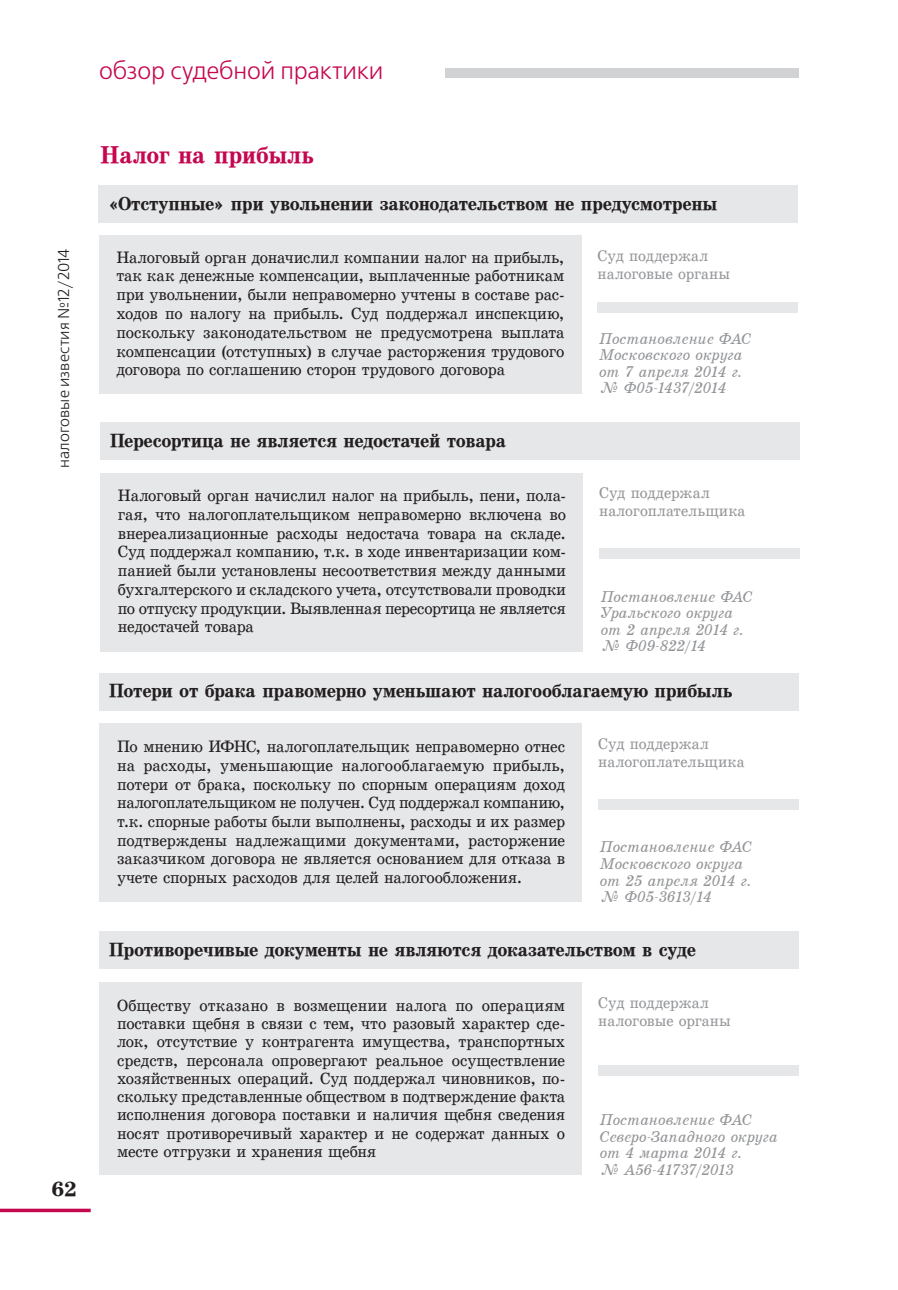
<style>
.page{position:relative;width:898px;height:1290px;background:#fff}
.page>*{position:absolute;margin:0;border:0;box-sizing:border-box;transform-origin:0 0}
.t1{font:24.5px "Free Set C";letter-spacing:-.01em;color:#c50750}
.t2{font:700 24.5px "School Book Cyr";letter-spacing:-.01em;color:#c50750;scale:.95 1}
.t3{font:700 21px "School Book Cyr";color:#231f20}
.t4{font:700 19.25px "School Book Cyr";letter-spacing:-.015em;color:#231f20;scale:.95 1}
.t5{font:16.62px/18.7px "School Book Cyr";letter-spacing:-.02em;color:#231f20;text-align:justify;scale:.95 1}
.t6{font:italic 15.75px/16.6px "School Book Cyr";letter-spacing:-.01em;color:#939598;scale:.95 1}
.t7{font:15.75px/18px "School Book Cyr";color:#939598;scale:.95 1}
.t8{font:15.75px "Free Set C";letter-spacing:.005em;color:#231f20}
</style>
<div class="page">
<div style="left:445px;top:68px;width:353px;height:10px;background:#d1d2d4"></div>
<div style="left:99px;top:185px;width:699px;height:38px;background:#e6e7e9"></div>
<div style="left:99px;top:236px;width:482px;height:158px;background:#e6e7e9"></div>
<div style="left:598px;top:303px;width:200px;height:10px;background:#e6e7e9"></div>
<svg style="left:0;top:1212px;width:91px;height:1px"></svg>
<svg style="left:0;top:1208px;width:91px;height:4px"></svg>
<div style="left:100px;top:422px;width:699px;height:38px;background:#e6e7e9"></div>
<div style="left:100px;top:472px;width:483px;height:179px;background:#e6e7e9"></div>
<div style="left:599px;top:548px;width:200px;height:10px;background:#e6e7e9"></div>
<div style="left:99px;top:673px;width:699px;height:37px;background:#e6e7e9"></div>
<div style="left:100px;top:723px;width:482px;height:179px;background:#e6e7e9"></div>
<div style="left:598px;top:799px;width:200px;height:10px;background:#e6e7e9"></div>
<div style="left:99px;top:931px;width:699px;height:38px;background:#e6e7e9"></div>
<div style="left:100px;top:982px;width:482px;height:192px;background:#e6e7e9"></div>
<div style="left:598px;top:1065px;width:200px;height:10px;background:#e6e7e9"></div>
<p class="t8" style="left:55px;top:468px;width:221px;rotate:-90deg">налоговые известия №12/2014</p>
<p class="t3" style="left:52px;top:1177px;width:26px">62</p>
<h1 class="t1" style="left:99px;top:58px;width:286px">обзор судебной практики</h1>
<h1 class="t2" style="left:100px;top:140px;width:226px">Налог на прибыль</h1>
<p class="t4" style="left:108px;top:192px;width:643px">«Отступные» при увольнении законодательством не предусмотрены</p>
<p class="t5" style="left:116px;top:247px;width:473px">Налоговый орган доначислил компании налог на прибыль, так как денежные компенсации, выплаченные работникам при увольнении, были неправомерно учтены в составе рас&shy;ходов по налогу на прибыль. Суд поддержал инспекцию, поскольку законодательством не предусмотрена выплата компенсации (отступных) в случае расторжения трудового договора по соглашению сторон трудового договора</p>
<p class="t7" style="left:598px;top:247px;width:141px">Суд поддержал налоговые органы</p>
<p class="t6" style="left:599px;top:330px;width:162px">Постановление ФАС<br>Московского округа от 7 апреля 2014 г. № Ф05-1437/2014</p>
<p class="t4" style="left:110px;top:429px;width:419px">Пересортица не является недостачей товара</p>
<p class="t5" style="left:118px;top:486px;width:473px">Налоговый орган начислил налог на прибыль, пени, пола&shy;гая, что налогоплательщиком неправомерно включена во внереализационные расходы недостача товара на складе.<br>Суд поддержал компанию, т.к. в ходе инвентаризации ком&shy;панией были установлены несоответствия между данными бухгалтерского и складского учета, отсутствовали проводки по отпуску продукции. Выявленная пересортица не является недостачей товара</p>
<p class="t7" style="left:599px;top:483px;width:155px">Суд поддержал налогоплательщика</p>
<p class="t6" style="left:601px;top:588px;width:162px">Постановление ФАС<br>Уральского округа от 2 апреля 2014 г. № Ф09-822/14</p>
<p class="t4" style="left:109px;top:679px;width:658px">Потери от брака правомерно уменьшают налогооблагаемую прибыль</p>
<p class="t5" style="left:117px;top:737px;width:473px">По мнению ИФНС, налогоплательщик неправомерно отнес на расходы, уменьшающие налогооблагаемую прибыль, потери от брака, поскольку по спорным операциям доход налогоплательщиком не получен. Суд поддержал компанию, т.к. спорные работы были выполнены, расходы и их размер подтверждены надлежащими документами, расторжение заказчиком договора не является основанием для отказа в учете спорных расходов для целей налогообложения.</p>
<p class="t7" style="left:598px;top:734px;width:155px">Суд поддержал налогоплательщика</p>
<p class="t6" style="left:600px;top:838px;width:162px">Постановление ФАС<br>Московского округа от 25 апреля 2014 г. № Ф05-3613/14</p>
<p class="t4" style="left:109px;top:938px;width:620px">Противоречивые документы не являются доказательством в суде</p>
<p class="t5" style="left:117px;top:996px;width:473px;line-height:18.2px">Обществу отказано в возмещении налога по операциям поставки щебня в связи с тем, что разовый характер сде&shy;лок, отсутствие у контрагента имущества, транспортных средств, персонала опровергают реальное осуществление хозяйственных операций. Суд поддержал чиновников, по&shy;скольку представленные обществом в подтверждение факта исполнения договора поставки и наличия щебня сведения носят противоречивый характер и не содержат данных о месте отгрузки и хранения щебня</p>
<p class="t7" style="left:598px;top:993px;width:141px">Суд поддержал налоговые органы</p>
<p class="t6" style="left:600px;top:1111px;width:189px">Постановление ФАС<br>Северо-Западного округа от 4 марта 2014 г.<br>№ А56-41737/2013</p>
</div>
